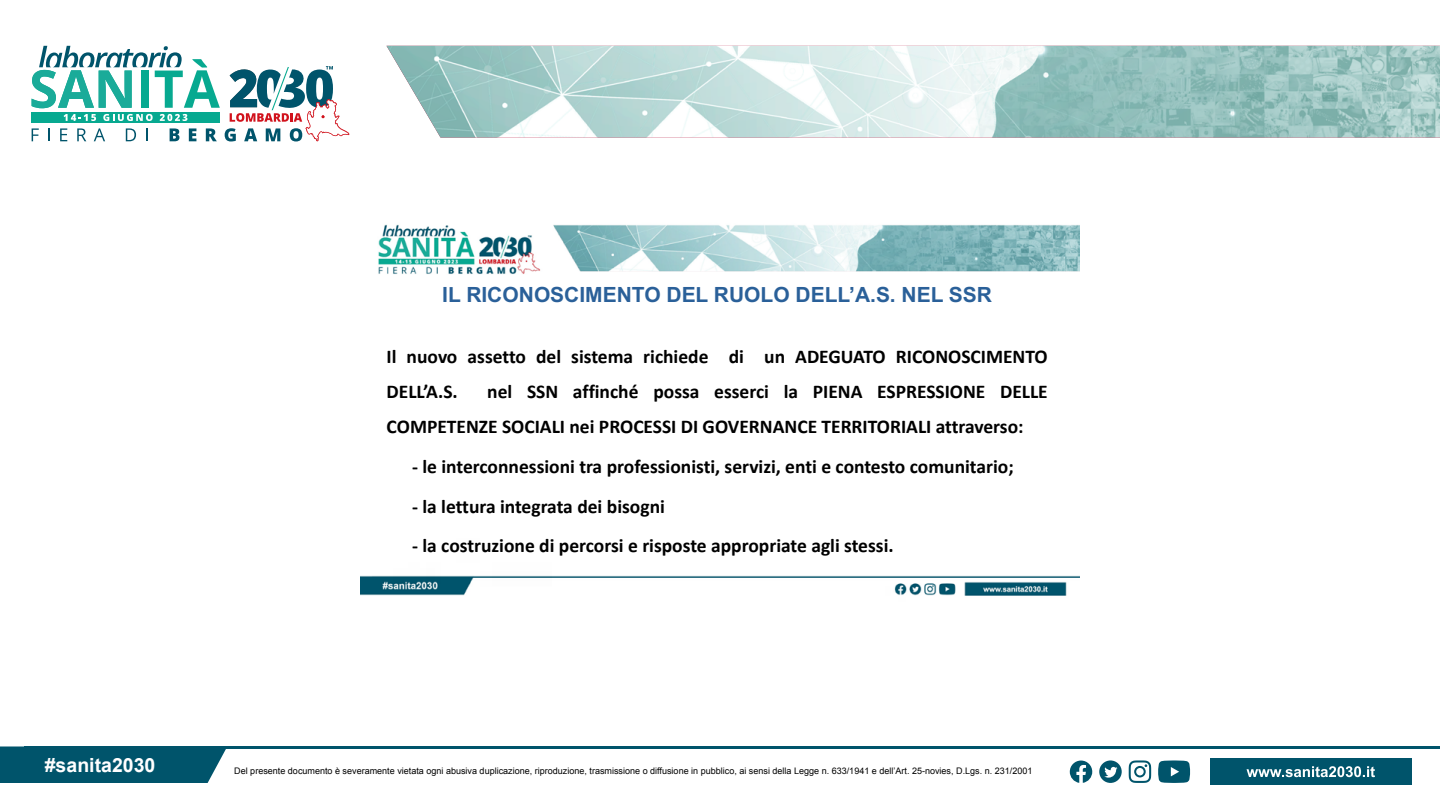
<style>
.page{position:relative;width:1440px;height:810px;background:#fff}
.page>*{position:absolute;margin:0;border:0;box-sizing:border-box;transform-origin:0 0}
.t1{font:700 21px "Arial";color:#2a6099}
.t2{font:700 19.5px/35.2px "Calibri";color:#000}
.t3{font:700 19.5px "Arial";color:#fff}
.t4{font:9px "Arial";color:#000}
.s1{color:#fff}
</style>
<div class="page">
<img style="left:386px;top:46px;width:1054px;height:92px">
<svg style="left:32px;top:46px;width:317px;height:95px"></svg>
<div style="left:0;top:746px;width:226px;height:37px;background:#00546b"></div>
<div style="left:1210px;top:759px;width:201px;height:26px;background:#00546b"></div>
<hr style="left:24px;top:746px;width:1416px;height:3px;background:#00546b">
<svg style="left:1247px;top:766px;width:128px;height:11px"></svg>
<svg style="left:1129px;top:760px;width:22px;height:23px"></svg>
<svg style="left:1158px;top:760px;width:32px;height:23px"></svg>
<svg style="left:1070px;top:761px;width:22px;height:22px"></svg>
<svg style="left:1099px;top:760px;width:23px;height:23px"></svg>
<img style="left:360px;top:224px;width:720px;height:372px">
<p class="t1" style="left:442px;top:280px;width:551px">IL RICONOSCIMENTO DEL RUOLO DELL’A.S. NEL SSR</p>
<p class="t2" style="left:387px;top:338px;width:663px">Il nuovo assetto del sistema richiede di un ADEGUATO RICONOSCIMENTO<br>DELL’A.S.</p>
<p class="t2" style="left:387px;top:374px;width:663px;text-indent:101px">nel SSN affinché possa esserci la PIENA ESPRESSIONE DELLE<br>COMPETENZE SOCIALI nei PROCESSI DI GOVERNANCE TERRITORIALI attraverso:</p>
<p class="t2" style="left:393px;top:449px;width:622px"><span class="s1">●</span> - le interconnessioni tra professionisti, servizi, enti e contesto comunitario;</p>
<p class="t2" style="left:393px;top:488px;width:273px"><span class="s1">●</span> - la lettura integrata dei bisogni</p>
<p class="t2" style="left:393px;top:527px;width:502px"><span class="s1">●</span> - la costruzione di percorsi e risposte appropriate agli stessi.</p>
<p class="t3" style="left:45px;top:752px;width:112px">#sanita2030</p>
<p class="t4" style="left:234px;top:765px;width:800px">Del presente documento è severamente vietata ogni abusiva duplicazione, riproduzione, trasmissione o diffusione in pubblico, ai sensi della Legge n. 633/1941 e dell’Art. 25-novies, D.Lgs. n. 231/2001</p>
</div>
